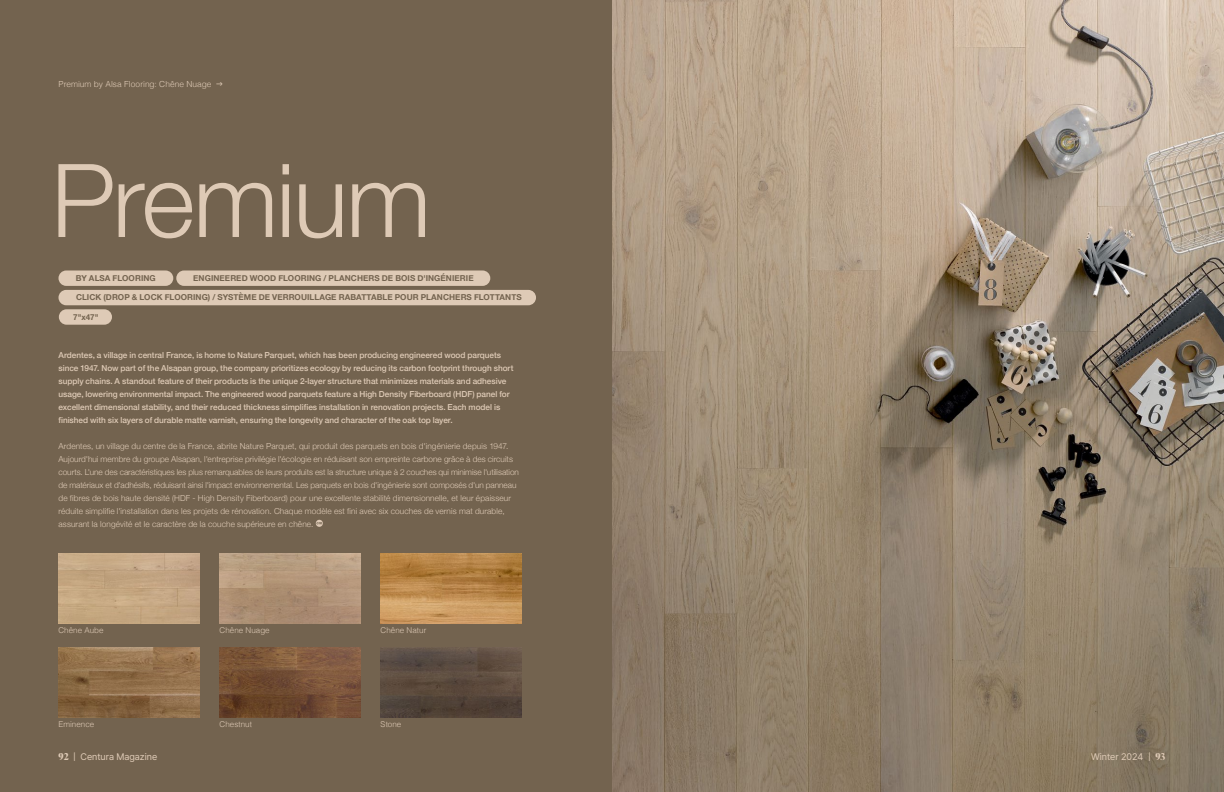
<style>
.page{position:relative;width:1224px;height:792px;background:#fff}
.page>*{position:absolute;margin:0;border:0;box-sizing:border-box;transform-origin:0 0}
.t1{font:300 102px "Helvetica Neue";letter-spacing:-.02em;color:#decab6}
.t2{font:9.5px "Pretendard";color:#decab6}
.t3{font:300 8.4px "Helvetica";letter-spacing:.005em;color:#decab6}
.t4{font:300 8.2px/13px "Helvetica Neue";letter-spacing:.005em;color:#decab6}
.t5{font:500 8.2px/13px "Helvetica Neue";letter-spacing:-.005em;color:#decab6}
.t6{font:700 8.2px "Helvetica Neue";letter-spacing:.005em;color:#73634f}
.t7{font:300 8px "Helvetica";letter-spacing:.005em;color:#decab6}
.s1{font-family:"Ivy Presto Headline";font-weight:700}
</style>
<div class="page">
<div style="left:0;top:0;width:612px;height:792px;background:#73634f"></div>
<div style="left:58px;top:270px;width:115px;height:16px;background:#decab6;border-radius:8px"></div>
<div style="left:58px;top:290px;width:478px;height:15px;background:#decab6;border-radius:8px"></div>
<div style="left:59px;top:309px;width:53px;height:16px;background:#decab6;border-radius:8px"></div>
<div style="left:176px;top:270px;width:314px;height:16px;background:#decab6;border-radius:8px"></div>
<img style="left:612px;top:0;width:612px;height:792px">
<img style="left:58px;top:554px;width:142px;height:70px">
<img style="left:58px;top:648px;width:142px;height:69px">
<img style="left:220px;top:554px;width:141px;height:70px">
<img style="left:220px;top:648px;width:141px;height:69px">
<img style="left:381px;top:554px;width:141px;height:70px">
<img style="left:381px;top:648px;width:141px;height:69px">
<svg style="left:316px;top:520px;width:7px;height:7px"></svg>
<p class="t3" style="left:58px;top:77px;width:155px">Premium by Alsa Flooring: Chêne Nuage</p>
<h1 class="t1" style="left:51px;top:118px;width:382px">Premium</h1>
<p class="t6" style="left:193px;top:272px;width:282px">ENGINEERED WOOD FLOORING / PLANCHERS DE BOIS D'INGÉNIERIE</p>
<p class="t6" style="left:76px;top:272px;width:81px">BY ALSA FLOORING</p>
<p class="t6" style="left:76px;top:291px;width:447px">CLICK (DROP &amp; LOCK FLOORING) / SYSTÈME DE VERROUILLAGE RABATTABLE POUR PLANCHERS FLOTTANTS</p>
<p class="t6" style="left:73px;top:311px;width:27px">7"x47"</p>
<p class="t5" style="left:58px;top:348px;width:456px">Ardentes, a village in central France, is home to Nature Parquet, which has been producing engineered wood parquets since 1947. Now part of the Alsapan group, the company prioritizes ecology by reducing its carbon footprint through short supply chains. A standout feature of their products is the unique 2-layer structure that minimizes materials and adhesive usage, lowering environmental impact. The engineered wood parquets feature a High Density Fiberboard (HDF) panel for excellent dimensional stability, and their reduced thickness simplifies installation in renovation projects. Each model is finished with six layers of durable matte varnish, ensuring the longevity and character of the oak top layer.</p>
<p class="t4" style="left:58px;top:439px;width:462px">Ardentes, un village du centre de la France, abrite Nature Parquet, qui produit des parquets en bois d'ingénierie depuis 1947.<br>Aujourd'hui membre du groupe Alsapan, l'entreprise privilégie l'écologie en réduisant son empreinte carbone grâce à des circuits courts. L'une des caractéristiques les plus remarquables de leurs produits est la structure unique à 2 couches qui minimise l'utilisation de matériaux et d'adhésifs, réduisant ainsi l'impact environnemental. Les parquets en bois d'ingénierie sont composés d'un panneau de fibres de bois haute densité (HDF - High Density Fiberboard) pour une excellente stabilité dimensionnelle, et leur épaisseur réduite simplifie l'installation dans les projets de rénovation. Chaque modèle est fini avec six couches de vernis mat durable, assurant la longévité et le caractère de la couche supérieure en chêne.</p>
<p class="t7" style="left:58px;top:624px;width:47px">Chêne Aube</p>
<p class="t7" style="left:220px;top:624px;width:52px">Chêne Nuage</p>
<p class="t7" style="left:381px;top:624px;width:47px">Chêne Natur</p>
<p class="t7" style="left:58px;top:718px;width:37px">Eminence</p>
<p class="t7" style="left:220px;top:718px;width:34px">Chestnut</p>
<p class="t7" style="left:381px;top:718px;width:22px">Stone</p>
<p class="t2" style="left:58px;top:750px;width:100px"><span class="s1">92</span> | Centura Magazine</p>
<p class="t2" style="left:1091px;top:750px;width:76px">Winter 2024 | <span class="s1">93</span></p>
</div>
